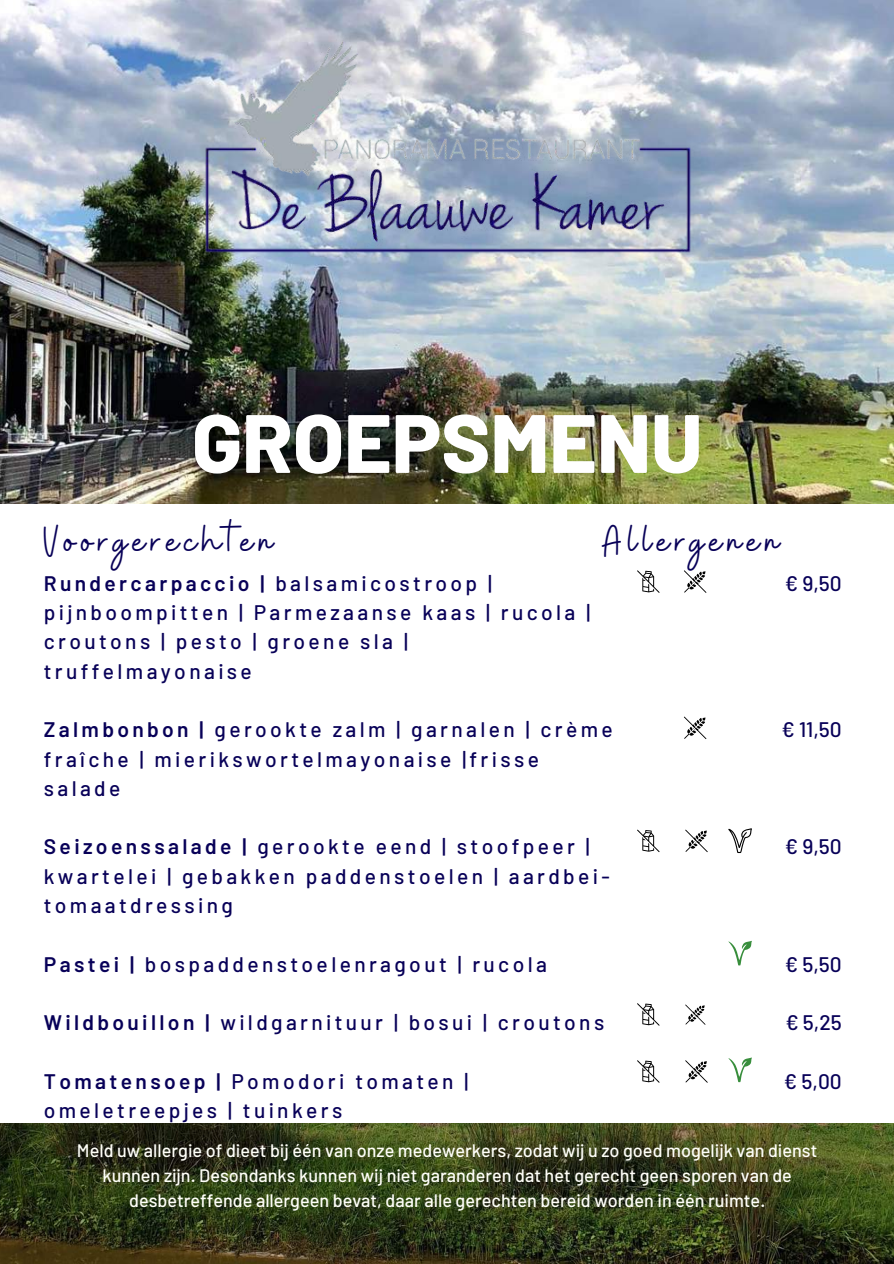
<style>
.page{position:relative;width:894px;height:1264px;background:#fff}
.page>*{position:absolute;margin:0;border:0;box-sizing:border-box;transform-origin:0 0}
.t1{font:800 82.5px "Barlow";color:#fff}
.t2{font:45px "Buffalo";letter-spacing:.12em;color:#080058}
.t3{font:500 21px/29.2px "Barlow";letter-spacing:.16em;color:#080058}
.t4{font:500 18px/24.8px "Barlow";color:#fffff9;text-align:center}
.s1{font-weight:600}
</style>
<div class="page">
<img style="left:0;top:0;width:893px;height:504px">
<img style="left:0;top:1123px;width:893px;height:140px">
<img style="left:188px;top:0;width:517px;height:421px">
<svg style="left:728px;top:941px;width:23px;height:24px"></svg>
<svg style="left:728px;top:1057px;width:23px;height:25px"></svg>
<svg style="left:728px;top:828px;width:23px;height:25px"></svg>
<svg style="left:685px;top:829px;width:22px;height:23px"></svg>
<svg style="left:685px;top:1004px;width:20px;height:20px"></svg>
<svg style="left:685px;top:1060px;width:22px;height:22px"></svg>
<svg style="left:684px;top:716px;width:22px;height:23px"></svg>
<svg style="left:684px;top:570px;width:22px;height:23px"></svg>
<svg style="left:637px;top:570px;width:22px;height:23px"></svg>
<svg style="left:637px;top:829px;width:22px;height:23px"></svg>
<svg style="left:637px;top:1003px;width:22px;height:22px"></svg>
<svg style="left:637px;top:1060px;width:22px;height:22px"></svg>
<h1 class="t1" style="left:192px;top:390px;width:512px">GROEPSMENU</h1>
<h2 class="t2" style="left:44px;top:512px;width:230px">Voorgerechten</h2>
<h2 class="t2" style="left:602px;top:512px;width:178px">Allergenen</h2>
<p class="t3" style="left:44px;top:567px;width:547px"><span class="s1">Rundercarpaccio |</span> balsamicostroop | pijnboompitten | Parmezaanse kaas | rucola | croutons | pesto | groene sla | truffelmayonaise</p>
<p class="t3" style="left:44px;top:714px;width:570px"><span class="s1">Zalmbonbon |</span> gerookte zalm | garnalen | crème fraîche | mierikswortelmayonaise |frisse salade</p>
<p class="t3" style="left:44px;top:831px;width:567px"><span class="s1">Seizoenssalade |</span> gerookte eend | stoofpeer | kwartelei | gebakken paddenstoelen | aardbei&shy;tomaatdressing</p>
<p class="t3" style="left:44px;top:948px;width:504px"><span class="s1">Pastei |</span> bospaddenstoelenragout | rucola</p>
<p class="t3" style="left:44px;top:1007px;width:562px"><span class="s1">Wildbouillon |</span> wildgarnituur | bosui | croutons</p>
<p class="t3" style="left:44px;top:1065px;width:426px"><span class="s1">Tomatensoep |</span> Pomodori tomaten | omeletreepjes | tuinkers</p>
<p class="t3" style="left:784px;top:567px;width:58px">€ 9,50</p>
<p class="t3" style="left:781px;top:714px;width:62px">€ 11,50</p>
<p class="t3" style="left:784px;top:831px;width:58px">€ 9,50</p>
<p class="t3" style="left:784px;top:948px;width:58px">€ 5,50</p>
<p class="t3" style="left:785px;top:1007px;width:58px">€ 5,25</p>
<p class="t3" style="left:783px;top:1065px;width:59px">€ 5,00</p>
<p class="t4" style="left:77px;top:1137px;width:741px">Meld uw allergie of dieet bij één van onze medewerkers, zodat wij u zo goed mogelijk van dienst kunnen zijn. Desondanks kunnen wij niet garanderen dat het gerecht geen sporen van de desbetreffende allergeen bevat, daar alle gerechten bereid worden in één ruimte.</p>
</div>
